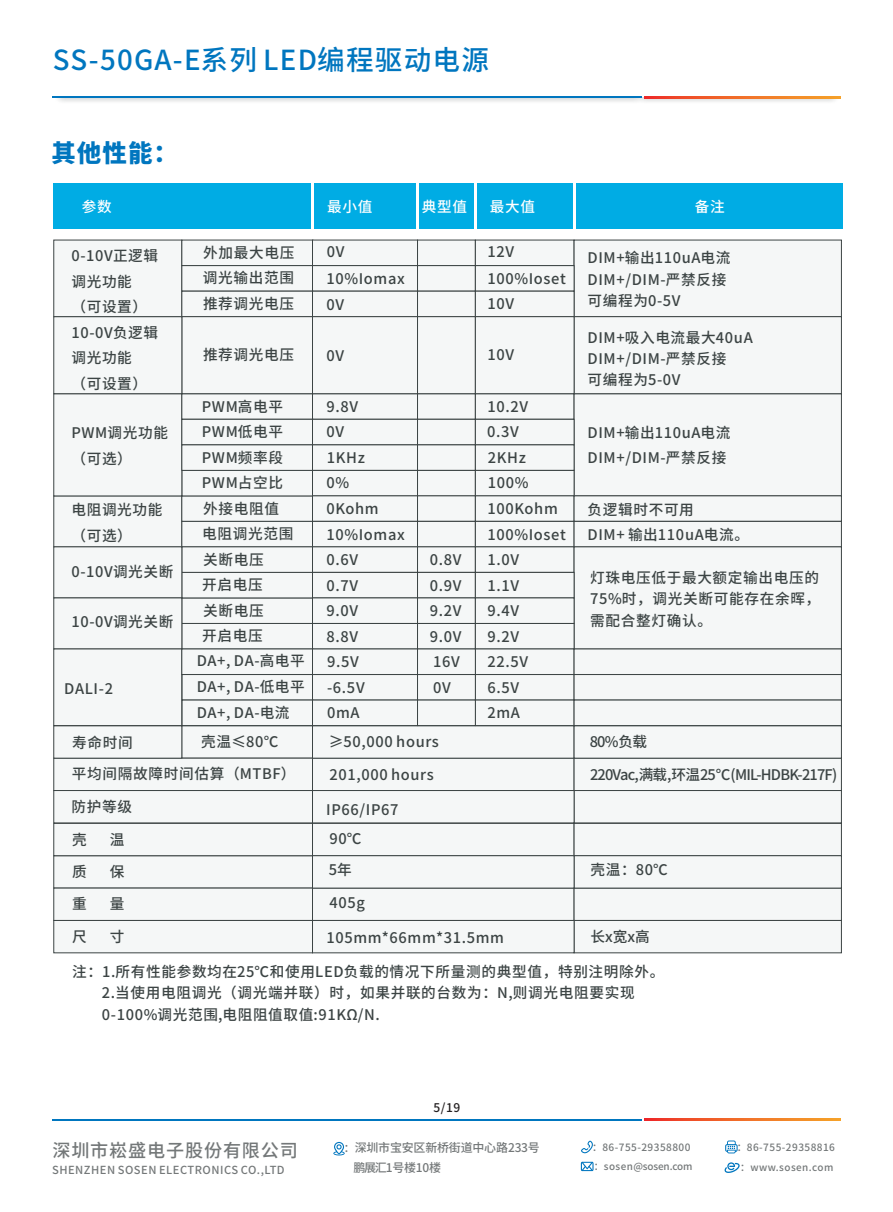
<style>
.page{position:relative;width:893px;height:1212px;background:#fff}
.page>*{position:absolute;margin:0;border:0;box-sizing:border-box;transform-origin:0 0}
.t1{font:500 27.6px "Source Han Sans CN";letter-spacing:.045em;color:#0076bf}
.t2{font:800 24.45px "Source Han Sans CN";color:#0076bf}
.t3{font:500 18.15px "Source Han Sans CN";letter-spacing:.045em;color:#747879}
.t4{font:500 14.7px/25.5px "Source Han Sans CN";letter-spacing:.045em;color:#3c4444}
.t5{font:14.7px/25.5px "Source Han Sans CN";letter-spacing:.045em;color:#3c4444}
.t6{font:500 14.7px "Source Han Sans CN";letter-spacing:-.055em;color:#3c4444}
.t7{font:500 14.7px "Source Han Sans CN";letter-spacing:.045em;color:#fff}
.t8{font:500 12px "Source Han Sans CN";letter-spacing:-.02em;color:#747879}
.t9{font:12px "Source Han Sans CN";letter-spacing:-.02em;color:#747879}
.t10{font:500 12px "Source Han Sans CN";color:#231f20}
.t11{font:500 11.1px "Source Han Sans CN";letter-spacing:.045em;color:#747879}
.t12{font:500 10.05px "Source Han Sans CN";letter-spacing:.045em;color:#747879}
.t13{font:500 9.9px "Source Han Sans CN";letter-spacing:-.01em;color:#747879}
.t14{font:500 9.9px "Source Han Sans CN";letter-spacing:.045em;color:#747879}
.s1{font-weight:400}
.s2{font-weight:500}
.s3{font-size:10.95px}
</style>
<div class="page">
<img style="left:58px;top:98px;width:782px;height:4px">
<hr style="left:53px;top:97px;width:589px;height:1px;background:#0076bf">
<svg style="left:644px;top:97px;width:196px;height:1px"></svg>
<div style="left:53px;top:184px;width:789px;height:45px;background:#00ace4"></div>
<hr style="left:416px;top:182px;width:2px;height:59px;background:#fff">
<hr style="left:474px;top:182px;width:2px;height:60px;background:#fff">
<hr style="left:573px;top:182px;width:2px;height:60px;background:#fff">
<hr style="left:312px;top:181px;width:2px;height:59px;background:#fff">
<div style="left:53px;top:239px;width:789px;height:715px;background:#f5f7f7"></div>
<svg style="left:333px;top:1142px;width:12px;height:13px"></svg>
<svg style="left:581px;top:1140px;width:12px;height:13px"></svg>
<svg style="left:725px;top:1140px;width:13px;height:13px"></svg>
<svg style="left:724px;top:1162px;width:16px;height:11px"></svg>
<svg style="left:581px;top:1162px;width:12px;height:9px"></svg>
<hr style="left:53px;top:1119px;width:589px;height:1px;background:#0076bf">
<svg style="left:644px;top:1119px;width:196px;height:1px"></svg>
<h1 class="t1" style="left:53px;top:46px;width:438px">SS-50GA-E系列 LED编程驱动电源</h1>
<h2 class="t2" style="left:51px;top:140px;width:128px">其他性能：</h2>
<p class="t7" style="left:82px;top:199px;width:31px">参数</p>
<p class="t7" style="left:327px;top:199px;width:47px">最小值</p>
<p class="t7" style="left:422px;top:199px;width:47px">典型值</p>
<p class="t7" style="left:490px;top:199px;width:47px">最大值</p>
<p class="t7" style="left:695px;top:199px;width:31px">备注</p>
<p class="t4" style="left:71px;top:243px;width:88px">0-10V正逻辑调光功能<br>（可设置）</p>
<p class="t4" style="left:203px;top:240px;width:93px;text-align:justify">外加最大电压调光输出范围推荐调光电压</p>
<p class="t4" style="left:326px;top:238px;width:80px;line-height:27px">0V<br>10%Iomax</p>
<p class="t4" style="left:326px;top:291px;width:19px">0V</p>
<p class="t4" style="left:487px;top:238px;width:80px;line-height:26.2px">12V<br>100%Ioset<br>10V</p>
<p class="t4" style="left:587px;top:247px;width:145px;line-height:21.1px">DIM+输出110uA电流<br>DIM+/DIM-严禁反接可编程为0-5V</p>
<p class="t4" style="left:71px;top:319px;width:88px">10-0V负逻辑调光功能<br>（可设置）</p>
<p class="t4" style="left:587px;top:327px;width:167px;line-height:21.1px">DIM+吸入电流最大40uA<br>DIM+/DIM-严禁反接<br>可编程为5-0V</p>
<p class="t4" style="left:203px;top:342px;width:93px">推荐调光电压</p>
<p class="t4" style="left:326px;top:342px;width:19px">0V</p>
<p class="t4" style="left:487px;top:342px;width:28px">10V</p>
<p class="t4" style="left:71px;top:420px;width:98px">PWM调光功能（可选）</p>
<p class="t4" style="left:202px;top:393px;width:83px;text-align:justify">PWM高电平PWM低电平PWM频率段PWM占空比</p>
<p class="t4" style="left:326px;top:393px;width:40px">9.8V<br>0V<br>1KHz<br>0%</p>
<p class="t4" style="left:487px;top:394px;width:43px">10.2V<br>0.3V<br>2KHz<br>100%</p>
<p class="t4" style="left:587px;top:419px;width:145px">DIM+输出110uA电流<br>DIM+/DIM-严禁反接</p>
<p class="t4" style="left:202px;top:495px;width:93px">外接电阻值电阻调光范围</p>
<p class="t4" style="left:587px;top:496px;width:108px">负逻辑时不可用</p>
<p class="t4" style="left:326px;top:547px;width:33px">0.6V<br>0.7V</p>
<p class="t4" style="left:487px;top:547px;width:33px">1.0V<br>1.1V</p>
<p class="t4" style="left:326px;top:496px;width:80px">0Kohm<br>10%Iomax</p>
<p class="t4" style="left:487px;top:496px;width:80px">100Kohm<br>100%Ioset</p>
<p class="t4" style="left:71px;top:497px;width:93px">电阻调光功能（可选）</p>
<p class="t4" style="left:587px;top:521px;width:163px">DIM+ 输出110uA电流。</p>
<p class="t4" style="left:202px;top:546px;width:63px;text-align:justify">关断电压开启电压关断电压开启电压</p>
<p class="t4" style="left:71px;top:558px;width:104px">0-10V调光关断</p>
<p class="t4" style="left:430px;top:547px;width:33px">0.8V<br>0.9V</p>
<p class="t4" style="left:326px;top:598px;width:33px">9.0V<br>8.8V</p>
<p class="t4" style="left:487px;top:598px;width:33px">9.4V<br>9.2V</p>
<p class="t4" style="left:590px;top:567px;width:232px;line-height:21.1px;text-align:justify">灯珠电压低于最大额定输出电压的75%时<span class="s1">，</span>调光关断可能存在余晖，需配合整灯确认。</p>
<p class="t4" style="left:71px;top:609px;width:104px">10-0V调光关断</p>
<p class="t4" style="left:430px;top:598px;width:33px">9.2V<br>9.0V</p>
<p class="t5" style="left:197px;top:648px;width:110px">DA+, DA-高电平</p>
<p class="t5" style="left:327px;top:649px;width:33px">9.5V</p>
<p class="t5" style="left:433px;top:649px;width:28px">16V</p>
<p class="t5" style="left:487px;top:649px;width:42px">22.5V</p>
<p class="t5" style="left:197px;top:674px;width:110px">DA+, DA-低电平<br>DA+, DA-电流</p>
<p class="t5" style="left:64px;top:675px;width:50px">DALI-2</p>
<p class="t5" style="left:487px;top:674px;width:33px">6.5V</p>
<p class="t5" style="left:327px;top:674px;width:39px">-6.5V</p>
<p class="t5" style="left:433px;top:674px;width:19px">0V</p>
<p class="t5" style="left:327px;top:700px;width:34px">0mA</p>
<p class="t5" style="left:487px;top:700px;width:34px">2mA</p>
<p class="t4" style="left:72px;top:730px;width:62px">寿命时间</p>
<p class="t4" style="left:201px;top:729px;width:79px">壳温≤80℃</p>
<p class="t4" style="left:329px;top:728px;width:112px">≥50,000 hours</p>
<p class="t4" style="left:590px;top:728px;width:59px">80%负载</p>
<p class="t4" style="left:72px;top:761px;width:225px">平均间隔故障时间估算（MTBF<span class="s1">）</span></p>
<p class="t5" style="left:71px;top:793px;width:62px">防<span class="s2">护</span>等<span class="s2">级</span></p>
<p class="t4" style="left:72px;top:826px;width:16px">壳</p>
<p class="t4" style="left:110px;top:826px;width:16px">温</p>
<p class="t4" style="left:72px;top:858px;width:16px">质</p>
<p class="t4" style="left:110px;top:858px;width:16px">保</p>
<p class="t4" style="left:72px;top:891px;width:16px">重</p>
<p class="t4" style="left:110px;top:891px;width:16px">量</p>
<p class="t4" style="left:72px;top:923px;width:16px">尺</p>
<p class="t4" style="left:110px;top:923px;width:16px">寸</p>
<p class="t4" style="left:329px;top:761px;width:106px">201,000 hours</p>
<p class="t6" style="left:590px;top:767px;width:249px">220Vac,满载,环温25℃(MIL-HDBK-217F)</p>
<p class="t5" style="left:326px;top:796px;width:74px">IP66/IP67</p>
<p class="t4" style="left:329px;top:822px;width:34px;line-height:31.8px">90℃<br>5年</p>
<p class="t4" style="left:329px;top:889px;width:37px">405g</p>
<p class="t4" style="left:326px;top:924px;width:179px">105mm*66mm*31.5mm</p>
<p class="t4" style="left:590px;top:923px;width:61px">长x宽x高</p>
<p class="t4" style="left:591px;top:857px;width:79px">壳温：80℃</p>
<p class="t4" style="left:102px;top:961px;width:564px;line-height:21.1px;text-indent:-30px">注：1.所有性能参数均在25℃和使用LED负载的情况下所量测的典型值，特别注明除外。<br>2.当使用电阻调光（调光端并联）时，如果并联的台数为：N,则调光电阻要实现<br>0-100%调光范围,电阻阻值取值:91KΩ/N.</p>
<p class="t3" style="left:52px;top:1141px;width:247px">深圳市崧盛电子股份有限公司</p>
<p class="t11" style="left:52px;top:1164px;width:234px">SHENZHEN SOSEN ELECTRONICS CO.,LTD</p>
<p class="t10" style="left:433px;top:1101px;width:28px">5/19</p>
<p class="t8" style="left:344px;top:1142px;width:197px"><span class="s3">：</span>深圳市宝安区新桥街道中心路233<span class="s1">号</span></p>
<p class="t12" style="left:592px;top:1142px;width:100px">：86-755-29358800</p>
<p class="t9" style="left:353px;top:1161px;width:89px"><span class="s2">鹏展汇</span>1号楼10楼</p>
<p class="t12" style="left:737px;top:1142px;width:100px">：86-755-29358816</p>
<p class="t13" style="left:594px;top:1161px;width:100px">：sosen@sosen.com</p>
<p class="t14" style="left:740px;top:1162px;width:95px"><span class="s1">：</span>www.sosen.com</p>
</div>
